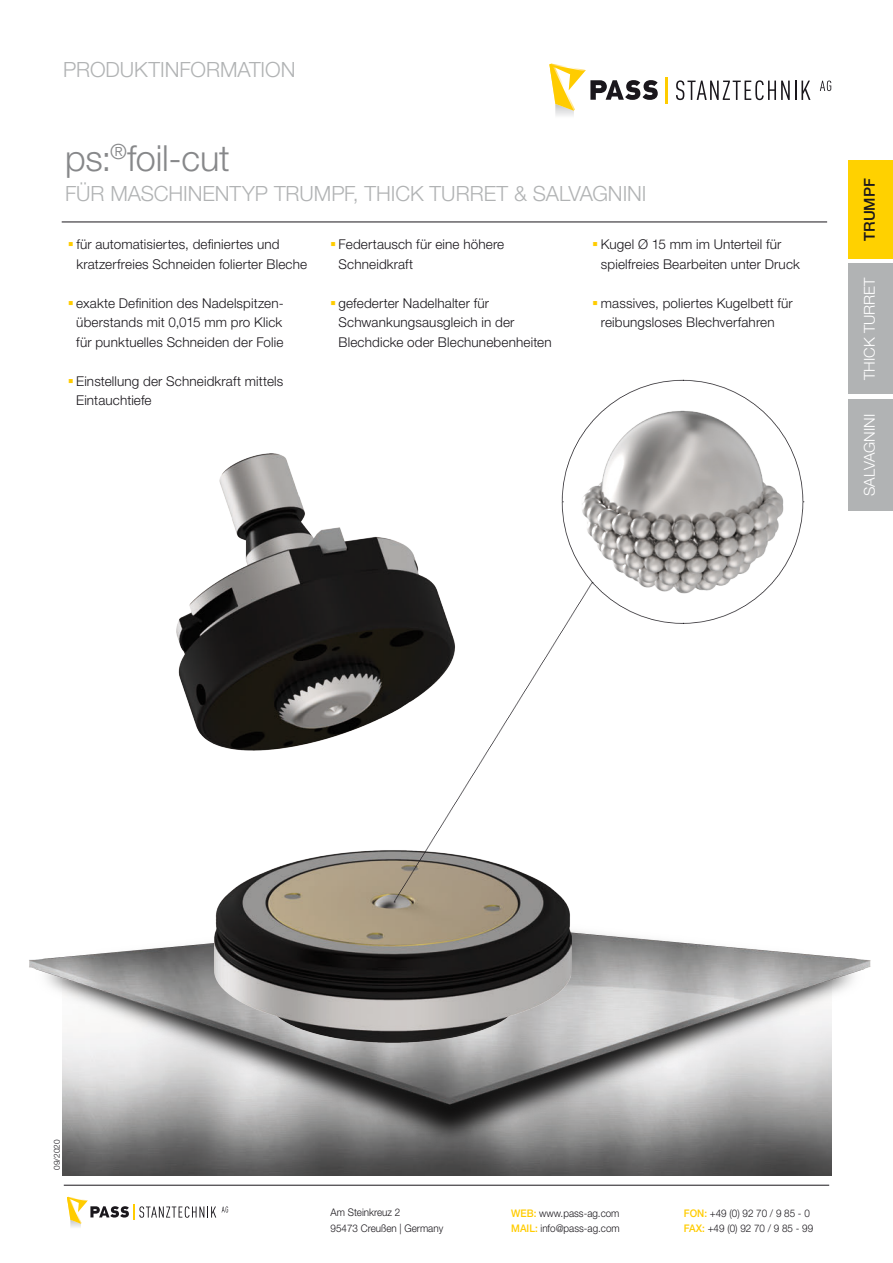
<style>
.page{position:relative;width:893px;height:1263px;background:#fff}
.page>*{position:absolute;margin:0;border:0;box-sizing:border-box;transform-origin:0 0}
.t1{font:300 36px "Helvetica Neue LT Std";letter-spacing:-.01em;color:#87888a}
.t2{font:300 21px "Helvetica Neue LT Std";letter-spacing:-.005em;color:#b1b3b4}
.t3{font:300 15px "Helvetica Neue LT Std";color:#fff}
.t4{font:500 15px "Helvetica Neue LT Std";color:#1a171c}
.t5{font:300 13.5px/19.5px "Helvetica Neue LT Std";letter-spacing:.01em;color:#1a171c}
.t6{font:300 10.5px/15px "Helvetica Neue LT Std";color:#1a171c;scale:.94 1}
.t7{font:300 8.25px "Helvetica Neue LT Std";color:#1a171c}
.s1{font-weight:500;color:#fc0}
</style>
<div class="page">
<div style="left:848px;top:161px;width:45px;height:98px;background:#ffd100"></div>
<div style="left:848px;top:264px;width:45px;height:130px;background:#b1b3b4"></div>
<div style="left:848px;top:399px;width:45px;height:111px;background:#b1b3b4"></div>
<svg style="left:222px;top:1206px;width:6px;height:6px"></svg>
<svg style="left:67px;top:1197px;width:149px;height:30px"></svg>
<svg style="left:676px;top:80px;width:134px;height:20px"></svg>
<svg style="left:820px;top:81px;width:11px;height:10px"></svg>
<svg style="left:549px;top:64px;width:109px;height:47px"></svg>
<hr style="left:665px;top:77px;width:2px;height:27px;background:#fc0">
<hr style="left:64px;top:1185px;width:765px;height:1px;background:#1a171c">
<img style="left:62px;top:1166px;width:770px;height:9px">
<img style="left:29px;top:931px;width:842px;height:235px">
<hr style="left:62px;top:222px;width:765px;height:1px;background:#1a171c">
<img style="left:177px;top:454px;width:395px;height:588px">
<svg style="left:394px;top:582px;width:178px;height:320px"></svg>
<svg style="left:562px;top:380px;width:242px;height:244px"></svg>
<h2 class="t2" style="left:63px;top:56px;width:234px">PRODUKTINFORMATION</h2>
<h1 class="t1" style="left:65px;top:136px;width:166px">ps:<sup>®</sup>foil-cut</h1>
<h2 class="t2" style="left:65px;top:181px;width:583px">FÜR MASCHINENTYP TRUMPF, THICK TURRET &amp; SALVAGNINI</h2>
<p class="t5" style="left:76px;top:234px;width:232px">für automatisiertes, definiertes und kratzerfreies Schneiden folierter Bleche</p>
<p class="t5" style="left:76px;top:293px;width:209px;text-align:justify">exakte Definition des Nadelspitzen&shy;überstands mit 0,015 mm pro Klick für punktuelles Schneiden der Folie</p>
<p class="t5" style="left:76px;top:371px;width:208px">Einstellung der Schneidkraft mittels<br>Eintauchtiefe</p>
<p class="t5" style="left:339px;top:234px;width:167px">Federtausch für eine höhere<br>Schneidkraft</p>
<p class="t5" style="left:339px;top:293px;width:215px">gefederter Nadelhalter für<br>Schwankungsausgleich in der<br>Blechdicke oder Blechunebenheiten</p>
<p class="t5" style="left:601px;top:234px;width:201px">Kugel Ø 15 mm im Unterteil für spielfreies Bearbeiten unter Druck</p>
<p class="t5" style="left:601px;top:293px;width:194px">massives, poliertes Kugelbett für reibungsloses Blechverfahren</p>
<p class="t4" style="left:860px;top:241px;width:64px;rotate:-90deg">TRUMPF</p>
<p class="t3" style="left:860px;top:380px;width:104px;rotate:-90deg">THICK TURRET</p>
<p class="t3" style="left:860px;top:496px;width:83px;rotate:-90deg">SALVAGNINI</p>
<p class="t7" style="left:52px;top:1170px;width:32px;rotate:-90deg">09/2020</p>
<p class="t6" style="left:331px;top:1205px;width:121px">Am Steinkreuz 2<br>95473 Creußen | Germany</p>
<p class="t6" style="left:511px;top:1205px;width:117px"><span class="s1">WEB:</span> www.pass-ag.com<br><span class="s1">MAIL:</span> info@pass-ag.com</p>
<p class="t6" style="left:684px;top:1205px;width:139px"><span class="s1">FON:</span> +49 (0) 92 70 / 9 85 - 0<br><span class="s1">FAX:</span> +49 (0) 92 70 / 9 85 - 99</p>
</div>
